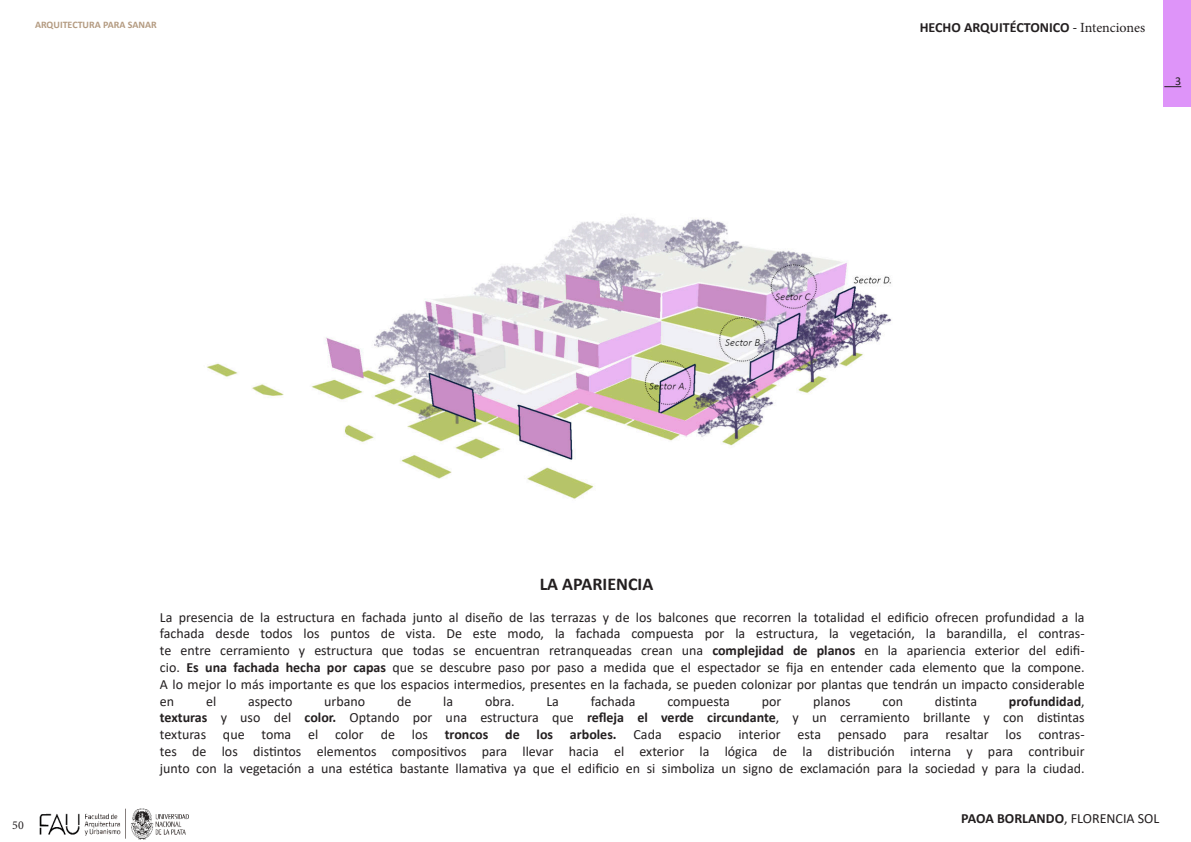
<style>
.page{position:relative;width:1191px;height:842px;background:#fff}
.page>*{position:absolute;margin:0;border:0;box-sizing:border-box;transform-origin:0 0}
.t1{font:700 18px "Calibri";color:#231f20}
.t2{font:14px/16.8px "Calibri";color:#231f20;text-align:justify}
.t3{font:700 14px "Calibri";color:#231f20}
.t4{font:12px "Minion Pro";color:#231f20}
.t5{font:12px "Calibri";color:#231f20}
.t6{font:700 10px "Calibri";color:#b49b81}
.s1{font-weight:400}
.s2{font-family:"Minion Pro";font-weight:400}
.s3{font-weight:700}
</style>
<div class="page">
<div style="left:1163px;top:0;width:28px;height:107px;background:#de94f9"></div>
<svg style="left:1164px;top:86px;width:17px;height:1px"></svg>
<img style="left:39px;top:809px;width:150px;height:31px">
<img style="left:207px;top:216px;width:685px;height:283px">
<p class="t6" style="left:35px;top:22px;width:123px">ARQUITECTURA PARA SANAR</p>
<p class="t3" style="left:919px;top:21px;width:227px">HECHO ARQUITÉCTONICO <span class="s1">-</span> <span class="s2">Intenciones</span></p>
<p class="t5" style="left:1175px;top:78px;width:8px">3</p>
<p class="t4" style="left:12px;top:820px;width:13px">50</p>
<p class="t1" style="left:539px;top:575px;width:115px">LA APARIENCIA</p>
<p class="t2" style="left:160px;top:608px;width:926px">La presencia de la estructura en fachada junto al diseño de las terrazas y de los balcones que recorren la totalidad el edificio ofrecen profundidad a la fachada desde todos los puntos de vista. De este modo, la fachada compuesta por la estructura, la vegetación, la barandilla, el contras&shy;te entre cerramiento y estructura que todas se encuentran retranqueadas crean una <span class="s3">complejidad de planos</span> en la apariencia exterior del edifi&shy;cio. <span class="s3">Es una fachada hecha por capas</span> que se descubre paso por paso a medida que el espectador se fija en entender cada elemento que la compone.<br>A lo mejor lo más importante es que los espacios intermedios, presentes en la fachada, se pueden colonizar por plantas que tendrán un impacto considerable en</p>
<p class="t2" style="left:206px;top:692px;width:12px">el</p>
<p class="t2" style="left:248px;top:692px;width:46px">aspecto</p>
<p class="t2" style="left:324px;top:692px;width:43px">urbano</p>
<p class="t2" style="left:397px;top:692px;width:16px">de</p>
<p class="t2" style="left:443px;top:692px;width:11px">la</p>
<p class="t2" style="left:485px;top:692px;width:31px">obra.</p>
<p class="t2" style="left:546px;top:692px;width:14px">La</p>
<p class="t2" style="left:591px;top:692px;width:46px">fachada</p>
<p class="t2" style="left:667px;top:692px;width:64px">compuesta</p>
<p class="t2" style="left:762px;top:692px;width:21px">por</p>
<p class="t2" style="left:813px;top:692px;width:39px">planos</p>
<p class="t2" style="left:882px;top:692px;width:22px">con</p>
<p class="t2" style="left:935px;top:692px;width:44px">distinta</p>
<p class="t2" style="left:160px;top:694px;width:926px;text-indent:849px"><span class="s3">profundidad</span>, <span class="s3">texturas</span> y uso del <span class="s3">color.</span> Optando por una estructura que <span class="s3">refleja el verde circundante</span>, y un cerramiento brillante y con distintas texturas que toma el color de los <span class="s3">troncos de los arboles.</span> Cada espacio interior esta pensado para resaltar los contras&shy;tes de los distintos elementos compositivos para llevar hacia el exterior la lógica de la distribución interna y para contribuir junto con la vegetación a una estética bastante llamativa ya que el edificio en si simboliza un signo de exclamación para la sociedad y para la ciudad.</p>
<p class="t2" style="left:961px;top:811px;width:200px"><span class="s3">PAOA BORLANDO</span>, FLORENCIA SOL</p>
</div>
